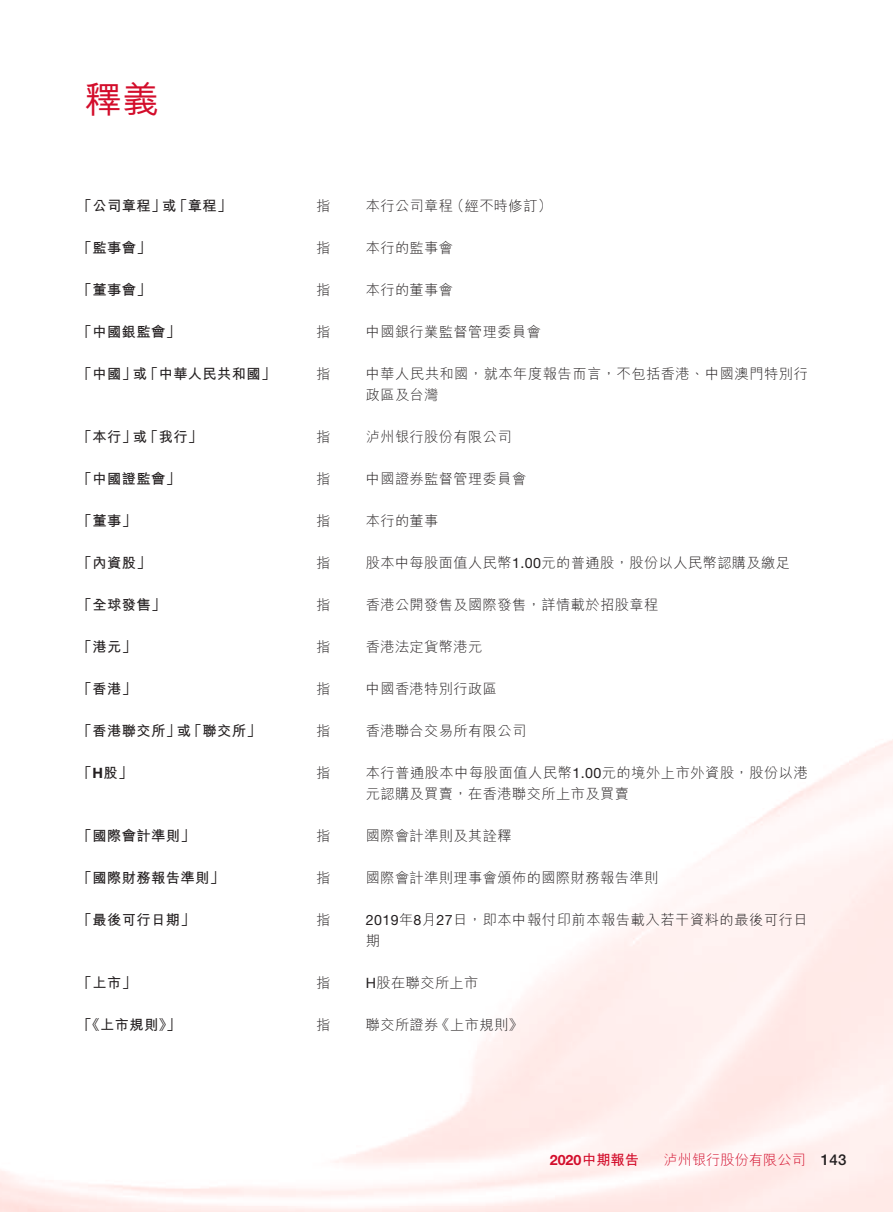
<style>
.page{position:relative;width:893px;height:1212px;background:#fff}
.page>*{position:absolute;margin:0;border:0;box-sizing:border-box;transform-origin:0 0}
.t1{font:500 36.75px "M Hei HK";color:#d30d2b}
.t2{font:300 14.25px/21px "M Hei HK";letter-spacing:.03em;color:#231f20}
.t3{font:700 14.25px "M Hei HK";letter-spacing:.03em;color:#231f20}
.t4{font:300 14.25px "M Hei HKS";color:#d30d2b}
.t5{font:700 14.25px "Helvetica Neue LT Std";color:#d30d2b}
.s1{font-family:"M Hei HKS"}
.s2{font-family:"Helvetica Neue LT Std";font-weight:400}
.s3{font-family:"Helvetica Neue LT Std"}
.s4{font-family:"M Hei HK"}
.s5{font-family:"Helvetica Neue LT Std";font-weight:500;font-size:15px;color:#231f20}
</style>
<div class="page">
<h1 class="t1" style="left:85px;top:73px;width:76px">釋義</h1>
<p class="t3" style="left:78px;top:195px;width:155px">「公司章程」或「章程」</p>
<p class="t2" style="left:316px;top:195px;width:16px">指</p>
<p class="t2" style="left:366px;top:195px;width:188px">本行公司章程（經不時修訂）</p>
<p class="t3" style="left:78px;top:237px;width:74px">「監事會」</p>
<p class="t2" style="left:316px;top:237px;width:16px">指</p>
<p class="t2" style="left:366px;top:237px;width:89px">本行的監事會</p>
<p class="t3" style="left:78px;top:279px;width:74px">「董事會」</p>
<p class="t2" style="left:316px;top:279px;width:16px">指</p>
<p class="t2" style="left:366px;top:279px;width:89px">本行的董事會</p>
<p class="t3" style="left:78px;top:321px;width:104px">「中國銀監會」</p>
<p class="t2" style="left:316px;top:321px;width:16px">指</p>
<p class="t2" style="left:366px;top:321px;width:177px">中國銀行業監督管理委員會</p>
<p class="t3" style="left:78px;top:363px;width:199px">「中國」或「中華人民共和國」</p>
<p class="t2" style="left:316px;top:363px;width:16px">指</p>
<p class="t2" style="left:366px;top:363px;width:444px">中華人民共和國，就本年度報告而言，不包括香港、中國澳門特別行政區及台灣</p>
<p class="t3" style="left:78px;top:426px;width:126px">「本行」或「我行」</p>
<p class="t2" style="left:316px;top:426px;width:16px">指</p>
<p class="t2" style="left:366px;top:426px;width:148px"><span class="s1">瀘州銀行</span>股份有限公司</p>
<p class="t3" style="left:78px;top:468px;width:104px">「中國證監會」</p>
<p class="t2" style="left:316px;top:468px;width:16px">指</p>
<p class="t2" style="left:366px;top:468px;width:162px">中國證券監督管理委員會</p>
<p class="t3" style="left:78px;top:510px;width:60px">「董事」</p>
<p class="t2" style="left:316px;top:510px;width:16px">指</p>
<p class="t2" style="left:366px;top:510px;width:74px">本行的董事</p>
<p class="t3" style="left:78px;top:552px;width:74px">「內資股」</p>
<p class="t2" style="left:316px;top:552px;width:16px">指</p>
<p class="t2" style="left:366px;top:552px;width:426px">股本中每股面值人民幣<span class="s2">1.00</span>元的普通股，股份以人民幣認購及繳足</p>
<p class="t3" style="left:78px;top:594px;width:89px">「全球發售」</p>
<p class="t2" style="left:316px;top:594px;width:16px">指</p>
<p class="t2" style="left:366px;top:594px;width:294px">香港公開發售及國際發售，詳情載於招股章程</p>
<p class="t3" style="left:78px;top:636px;width:60px">「港元」</p>
<p class="t2" style="left:316px;top:636px;width:16px">指</p>
<p class="t2" style="left:366px;top:636px;width:118px">香港法定貨幣港元</p>
<p class="t3" style="left:78px;top:678px;width:60px">「香港」</p>
<p class="t2" style="left:316px;top:678px;width:16px">指</p>
<p class="t2" style="left:366px;top:678px;width:133px">中國香港特別行政區</p>
<p class="t3" style="left:78px;top:720px;width:184px">「香港聯交所」或「聯交所」</p>
<p class="t2" style="left:316px;top:720px;width:16px">指</p>
<p class="t2" style="left:366px;top:720px;width:162px">香港聯合交易所有限公司</p>
<p class="t3" style="left:78px;top:762px;width:56px">「<span class="s3">H</span>股」</p>
<p class="t2" style="left:316px;top:762px;width:16px">指</p>
<p class="t2" style="left:366px;top:762px;width:444px">本行普通股本中每股面值人民幣<span class="s2">1.00</span>元的境外上市外資股，股份以港元認購及買賣，在香港聯交所上市及買賣</p>
<p class="t3" style="left:78px;top:825px;width:118px">「國際會計準則」</p>
<p class="t2" style="left:316px;top:825px;width:16px">指</p>
<p class="t2" style="left:366px;top:825px;width:148px">國際會計準則及其詮釋</p>
<p class="t3" style="left:78px;top:867px;width:148px">「國際財務報告準則」</p>
<p class="t2" style="left:316px;top:867px;width:16px">指</p>
<p class="t2" style="left:366px;top:867px;width:294px">國際會計準則理事會頒佈的國際財務報告準則</p>
<p class="t3" style="left:78px;top:909px;width:118px">「最後可行日期」</p>
<p class="t2" style="left:316px;top:909px;width:16px">指</p>
<p class="t2" style="left:366px;top:909px;width:444px"><span class="s2">2019</span>年<span class="s2">8</span>月<span class="s2">27</span>日，即本中報付印前本報告載入若干資料的最後可行日期</p>
<p class="t3" style="left:78px;top:972px;width:60px">「上市」</p>
<p class="t2" style="left:316px;top:972px;width:16px">指</p>
<p class="t2" style="left:366px;top:972px;width:114px"><span class="s2">H</span>股在聯交所上市</p>
<p class="t3" style="left:78px;top:1014px;width:104px">「《上市規則》」</p>
<p class="t2" style="left:316px;top:1014px;width:16px">指</p>
<p class="t2" style="left:366px;top:1014px;width:159px">聯交所證券《上市規則》</p>
<p class="t5" style="left:550px;top:1151px;width:91px">2020<span class="s4">中期報告</span></p>
<p class="t4" style="left:664px;top:1150px;width:184px">瀘州銀行股份有限公司 <span class="s5">143</span></p>
</div>
